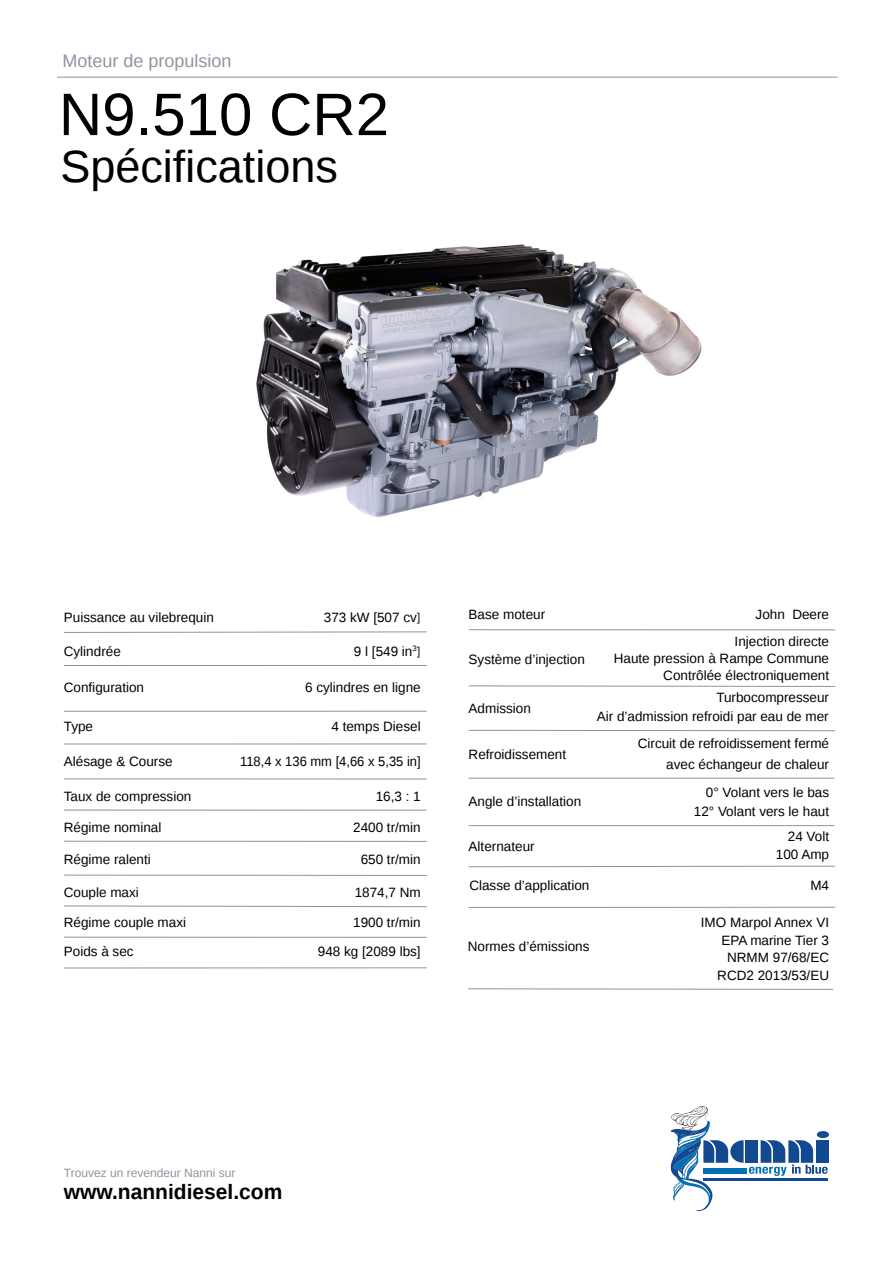
<style>
.page{position:relative;width:893px;height:1263px;background:#fff}
.page>*{position:absolute;margin:0;border:0;box-sizing:border-box;transform-origin:0 0}
.t1{font:60px "Liberation Sans";color:#000}
.t2{font:45px "Liberation Sans";color:#000}
.t3{font:700 21px "Liberation Sans";color:#000}
.t4{font:18px "Liberation Sans";color:#90949f}
.t5{font:13.5px/17.7px "Liberation Sans";color:#000;text-align:right}
.t6{font:13.5px "Liberation Sans";color:#000;scale:.96 1}
.t7{font:12px "Liberation Sans";color:#90949f}
.s1{font-family:"Myriad Pro"}
</style>
<div class="page">
<hr style="left:57px;top:77px;width:781px;height:1px;background:#90949f">
<div style="left:817px;top:1140px;width:12px;height:23px;background:#124990"></div>
<svg style="left:670px;top:1106px;width:158px;height:105px"></svg>
<hr style="left:64px;top:711px;width:363px;height:1px;background:#90949f">
<hr style="left:64px;top:743px;width:363px;height:1px;background:#90949f">
<hr style="left:64px;top:778px;width:363px;height:1px;background:#90949f">
<hr style="left:64px;top:841px;width:363px;height:1px;background:#90949f">
<hr style="left:64px;top:875px;width:363px;height:1px;background:#90949f">
<svg style="left:63px;top:905px;width:364px;height:2px"></svg>
<hr style="left:64px;top:937px;width:363px;height:1px;background:#90949f">
<hr style="left:64px;top:967px;width:363px;height:1px;background:#90949f">
<hr style="left:469px;top:629px;width:366px;height:1px;background:#90949f">
<hr style="left:469px;top:730px;width:366px;height:1px;background:#90949f">
<svg style="left:468px;top:988px;width:366px;height:2px"></svg>
<hr style="left:468px;top:825px;width:366px;height:1px;background:#90949f">
<hr style="left:468px;top:778px;width:366px;height:1px;background:#90949f">
<hr style="left:469px;top:907px;width:366px;height:1px;background:#90949f">
<hr style="left:64px;top:810px;width:363px;height:1px;background:#90949f">
<svg style="left:63px;top:631px;width:364px;height:2px"></svg>
<svg style="left:468px;top:865px;width:368px;height:2px"></svg>
<img style="left:256px;top:244px;width:446px;height:274px">
<hr style="left:64px;top:665px;width:363px;height:1px;background:#90949f">
<svg style="left:468px;top:685px;width:368px;height:2px"></svg>
<h3 class="t4" style="left:62px;top:51px;width:171px">Moteur de propulsion</h3>
<h1 class="t1" style="left:59px;top:80px;width:332px">N9.510 CR2</h1>
<h2 class="t2" style="left:60px;top:141px;width:279px">Spécifications</h2>
<p class="t5" style="left:64px;top:609px;width:152px">Puissance au vilebrequin</p>
<p class="t5" style="left:324px;top:609px;width:98px">373 kW [507 cv<span class="s1">]</span></p>
<p class="t5" style="left:64px;top:643px;width:59px">Cylindrée</p>
<p class="t5" style="left:354px;top:643px;width:68px">9 l [549 in<sup>3</sup><span class="s1">]</span></p>
<p class="t5" style="left:64px;top:679px;width:82px">Configuration</p>
<p class="t5" style="left:305px;top:679px;width:117px">6 cylindres en ligne</p>
<p class="t5" style="left:64px;top:718px;width:31px">Type</p>
<p class="t5" style="left:331px;top:718px;width:91px">4 temps Diesel</p>
<p class="t5" style="left:64px;top:753px;width:110px">Alésage &amp; Course</p>
<p class="t6" style="left:240px;top:754px;width:190px">118,4 x 136 mm [4,66 x 5,35 in]</p>
<p class="t5" style="left:64px;top:788px;width:129px">Taux de compression</p>
<p class="t5" style="left:376px;top:788px;width:47px">16,3 : 1</p>
<p class="t5" style="left:64px;top:819px;width:99px">Régime nominal</p>
<p class="t5" style="left:353px;top:819px;width:69px">2400 tr/min</p>
<p class="t5" style="left:64px;top:851px;width:89px">Régime ralenti</p>
<p class="t5" style="left:361px;top:851px;width:62px">650 tr/min</p>
<p class="t5" style="left:64px;top:884px;width:77px">Couple maxi</p>
<p class="t5" style="left:355px;top:884px;width:68px">1874,7 Nm</p>
<p class="t5" style="left:64px;top:914px;width:124px">Régime couple maxi</p>
<p class="t5" style="left:353px;top:914px;width:69px">1900 tr/min</p>
<p class="t5" style="left:64px;top:943px;width:71px">Poids à sec</p>
<p class="t5" style="left:318px;top:943px;width:104px">948 kg [2089 lbs]</p>
<p class="t5" style="left:469px;top:606px;width:78px">Base moteur</p>
<p class="t5" style="left:756px;top:606px;width:75px">John Deere</p>
<p class="t5" style="left:469px;top:651px;width:118px">Système d’injection</p>
<p class="t5" style="left:614px;top:633px;width:217px">Injection directe<br>Haute pression à Rampe Commune<br>Contrôlée électroniquement</p>
<p class="t5" style="left:469px;top:700px;width:64px">Admission</p>
<p class="t5" style="left:716px;top:689px;width:114px">Turbocompresseur</p>
<p class="t5" style="left:597px;top:708px;width:233px">Air d’admission refroidi par eau de mer</p>
<p class="t5" style="left:469px;top:746px;width:99px">Refroidissement</p>
<p class="t5" style="left:638px;top:734px;width:193px;line-height:20.4px">Circuit de refroidissement fermé avec échangeur de chaleur</p>
<p class="t5" style="left:469px;top:793px;width:114px">Angle d’installation</p>
<p class="t5" style="left:694px;top:784px;width:137px;line-height:18.9px">0° Volant vers le bas<br>12° Volant vers le haut</p>
<p class="t5" style="left:469px;top:838px;width:68px">Alternateur</p>
<p class="t5" style="left:776px;top:828px;width:55px">24 Volt<br>100 Amp</p>
<p class="t5" style="left:810px;top:877px;width:20px">M4</p>
<p class="t5" style="left:701px;top:914px;width:130px">IMO Marpol Annex VI<br>EPA marine Tier 3<br>NRMM 97/68/EC<br>RCD2 2013/53/EU</p>
<p class="t5" style="left:469px;top:877px;width:122px">Classe d’application</p>
<p class="t5" style="left:468px;top:938px;width:123px">Normes d’émissions</p>
<p class="t7" style="left:64px;top:1166px;width:173px">Trouvez un revendeur Nanni sur</p>
<h3 class="t3" style="left:64px;top:1177px;width:220px">www.nannidiesel.com</h3>
</div>
